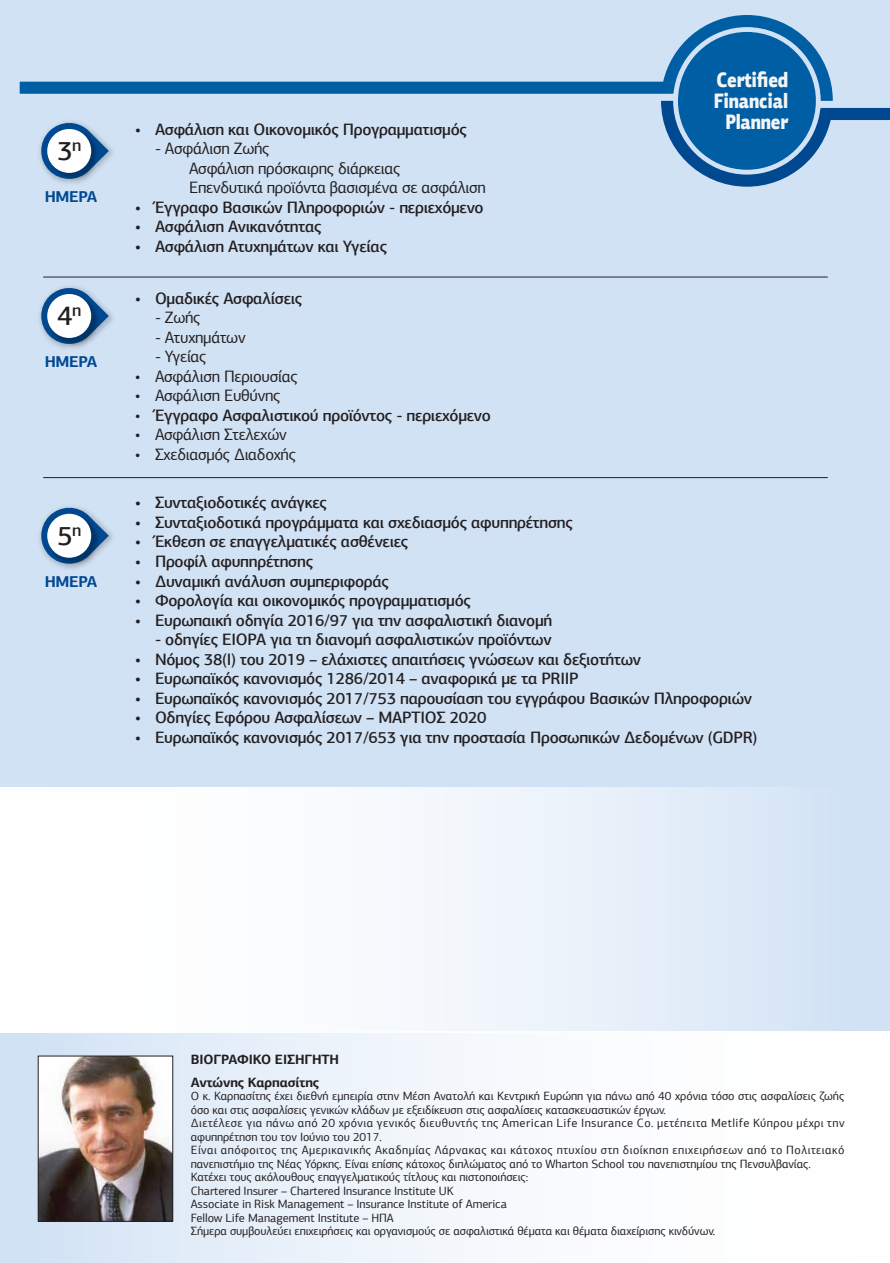
<style>
.page{position:relative;width:890px;height:1263px;background:#fff}
.page>*{position:absolute;margin:0;border:0;box-sizing:border-box;transform-origin:0 0}
.t1{font:500 27.3px "PF Agora Sans Pro";color:#231f20}
.t2{font:900 21px/21px "PF Agora Sans Pro";letter-spacing:-.015em;color:#f5f5f5;text-align:center;scale:.8 1}
.t3{font:500 16.5px "PF Agora Sans Pro";letter-spacing:-.02em;color:#231f20}
.t4{font:16.5px/19.5px "PF Agora Sans Pro";letter-spacing:-.02em;color:#231f20}
.t5{font:700 15.75px "PF Agora Sans Pro";letter-spacing:-.02em;color:#004990}
.t6{font:700 13.5px/22.5px "PF Agora Sans Pro";letter-spacing:-.01em;color:#231f20}
.t7{font:12px/13.5px "PF Agora Sans Pro";letter-spacing:-.01em;color:#231f20}
.s1{font-weight:400}
</style>
<div class="page">
<div style="left:0;top:0;width:889px;height:1263px;background:#d1e2f5"></div>
<svg style="left:661px;top:101px;width:228px;height:86px"></svg>
<svg style="left:20px;top:15px;width:812px;height:86px"></svg>
<div style="left:677px;top:32px;width:138px;height:138px;background:#005ea5;border-radius:50%"></div>
<div style="left:0;top:787px;width:847px;height:245px;background:linear-gradient(to right,#fff,#dae7f7)"></div>
<div style="left:32px;top:1032px;width:857px;height:231px;background:linear-gradient(to right,#dae7f7,#fff)"></div>
<img style="left:40px;top:1058px;width:131px;height:162px">
<div style="left:38px;top:1056px;width:135px;height:166px;border:1px solid #231f20"></div>
<svg style="left:38px;top:120px;width:71px;height:62px"></svg>
<img style="left:47px;top:128px;width:53px;height:53px">
<div style="left:47px;top:129px;width:44px;height:44px;background:#fff;border-radius:50%"></div>
<svg style="left:38px;top:285px;width:71px;height:62px"></svg>
<img style="left:47px;top:294px;width:52px;height:52px">
<div style="left:47px;top:294px;width:44px;height:44px;background:#fff;border-radius:50%"></div>
<svg style="left:38px;top:505px;width:71px;height:55px"></svg>
<img style="left:47px;top:514px;width:52px;height:53px">
<div style="left:47px;top:514px;width:44px;height:44px;background:#fff;border-radius:50%"></div>
<hr style="left:43px;top:277px;width:784px;height:1px;background:#231f20">
<hr style="left:43px;top:477px;width:784px;height:1px;background:#231f20">
<h1 class="t1" style="left:57px;top:134px;width:26px">3<sup>η</sup></h1>
<h3 class="t5" style="left:45px;top:186px;width:54px">ΗΜΕΡΑ</h3>
<h1 class="t1" style="left:57px;top:299px;width:26px">4<sup>η</sup></h1>
<h3 class="t5" style="left:45px;top:351px;width:54px">ΗΜΕΡΑ</h3>
<h1 class="t1" style="left:57px;top:519px;width:26px">5<sup>η</sup></h1>
<h3 class="t5" style="left:45px;top:571px;width:54px">ΗΜΕΡΑ</h3>
<h3 class="t3" style="left:135px;top:119px;width:333px">• Ασφάλιση και Οικονοµικός Προγραµµατισµός</h3>
<h3 class="t4" style="left:189px;top:139px;width:298px;text-indent:-34px">- Ασφάλιση Ζωής<br>Ασφάλιση πρόσκαιρης διάρκειας<br>Επενδυτικά προϊόντα βασισµένα σε ασφάλιση</h3>
<h3 class="t3" style="left:135px;top:197px;width:350px">• Έγγραφο Βασικών Πληροφοριών - περιεχόµενο</h3>
<h3 class="t3" style="left:135px;top:216px;width:188px">• Ασφάλιση Ανικανότητας</h3>
<h3 class="t3" style="left:135px;top:236px;width:253px">• Ασφάλιση Ατυχηµάτων και Υγείας</h3>
<h3 class="t3" style="left:135px;top:288px;width:169px">• Οµαδικές Ασφαλίσεις</h3>
<h3 class="t4" style="left:155px;top:308px;width:47px">- Ζωής</h3>
<h3 class="t4" style="left:155px;top:327px;width:92px">- Ατυχηµάτων</h3>
<h3 class="t4" style="left:155px;top:347px;width:53px">- Υγείας</h3>
<h3 class="t4" style="left:135px;top:366px;width:164px">• Ασφάλιση Περιουσίας</h3>
<h3 class="t4" style="left:135px;top:386px;width:147px">• Ασφάλιση Ευθύνης</h3>
<h3 class="t3" style="left:135px;top:405px;width:357px"><span class="s1">•</span> Έγγραφο Ασφαλιστικού προϊόντος - περιεχόµενο</h3>
<h3 class="t4" style="left:135px;top:425px;width:153px">• Ασφάλιση Στελεχών</h3>
<h3 class="t4" style="left:135px;top:444px;width:162px">• Σχεδιασµός ∆ιαδοχής</h3>
<h2 class="t2" style="left:713px;top:69px;width:94px">Certified<br>Financial<br>Planner</h2>
<h3 class="t3" style="left:135px;top:493px;width:194px">• Συνταξιοδοτικές ανάγκες</h3>
<h3 class="t3" style="left:135px;top:512px;width:439px">• Συνταξιοδοτικά προγράµµατα και σχεδιασµός αφυπηρέτησης</h3>
<h3 class="t3" style="left:135px;top:532px;width:275px">• Έκθεση σε επαγγελµατικές ασθένειες</h3>
<h3 class="t3" style="left:135px;top:551px;width:180px">• Προφίλ αφυπηρέτησης</h3>
<h3 class="t3" style="left:135px;top:571px;width:255px">• ∆υναµική ανάλυση συµπεριφοράς</h3>
<h3 class="t3" style="left:135px;top:590px;width:337px">• Φορολογία και οικονοµικός προγραµµατισµός</h3>
<h3 class="t3" style="left:135px;top:610px;width:419px">• Ευρωπαική οδηγία 2016/97 για την ασφαλιστική διανοµή</h3>
<h3 class="t3" style="left:155px;top:629px;width:398px">- οδηγίες EIOPA για τη διανοµή ασφαλιστικών προϊόντων</h3>
<h3 class="t3" style="left:135px;top:649px;width:507px">• Νόµος 38(Ι) του 2019 – ελάχιστες απαιτήσεις γνώσεων και δεξιοτήτων</h3>
<h3 class="t3" style="left:135px;top:668px;width:445px">• Ευρωπαϊκός κανονισµός 1286/2014 – αναφορικά µε τα PRIIP</h3>
<h3 class="t3" style="left:135px;top:688px;width:618px">• Ευρωπαϊκός κανονισµός 2017/753 παρουσίαση του εγγράφου Βασικών Πληροφοριών</h3>
<h3 class="t3" style="left:135px;top:707px;width:353px">• Οδηγίες Εφόρου Ασφαλίσεων – ΜΑΡΤΙΟΣ 2020</h3>
<h3 class="t3" style="left:135px;top:727px;width:624px">• Ευρωπαϊκός κανονισµός 2017/653 για την προστασία Προσωπικών ∆εδοµένων (GDPR)</h3>
<p class="t6" style="left:191px;top:1048px;width:150px">ΒΙΟΓΡΑΦΙΚΟ ΕΙΣΗΓΗΤΗ<br>Αντώνης Καρπασίτης</p>
<p class="t7" style="left:191px;top:1089px;width:655px">Ο κ. Καρπασίτης έχει διεθνή εµπειρία στην Μέση Ανατολή και Κεντρική Ευρώπη για πάνω από 40 χρόνια τόσο στις ασφαλίσεις ζωής όσο και στις ασφαλίσεις γενικών κλάδων µε εξειδίκευση στις ασφαλίσεις κατασκευαστικών έργων.<br>∆ιετέλεσε για πάνω από 20 χρόνια γενικός διευθυντής της American Life Insurance Co. µετέπειτα Metlife Κύπρου µέχρι την αφυπηρέτηση του τον Ιούνιο του 2017.<br>Είναι απόφοιτος της Αµερικανικής Ακαδηµίας Λάρνακας και κάτοχος πτυχίου στη διοίκηση επιχειρήσεων από το Πολιτειακό πανεπιστήµιο της Νέας Υόρκης. Είναι επίσης κάτοχος διπλώµατος από το Wharton School του πανεπιστηµίου της Πενσυλβανίας.<br>Κατέχει τους ακόλουθους επαγγελµατικούς τίτλους και πιστοποιήσεις:<br>Chartered Insurer – Chartered Insurance Institute UK<br>Associate in Risk Management – Insurance Institute of America<br>Fellow Life Management Institute – ΗΠΑ<br>Σήµερα συµβουλεύει επιχειρήσεις και οργανισµούς σε ασφαλιστικά θέµατα και θέµατα διαχείρισης κινδύνων.</p>
</div>
